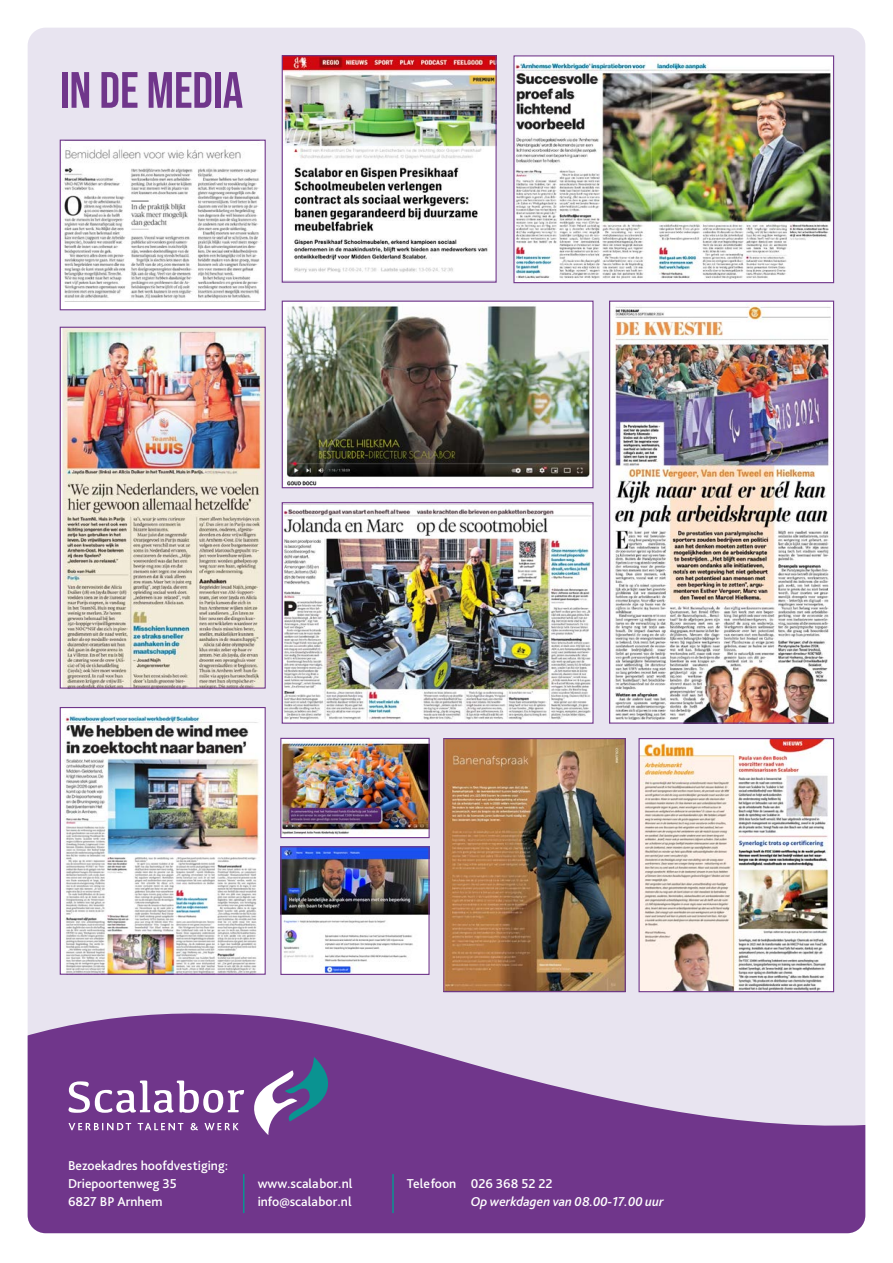
<style>
.page{position:relative;width:893px;height:1263px;background:#fff}
.page>*{position:absolute;margin:0;border:0;box-sizing:border-box;transform-origin:0 0}
.Kop_Paars{font:700 51px "Bebas Neue Pro";color:#70368b}
.t1{font:500 13.5px "Bliss Pro";color:#fff}
.t2{font:italic 500 13.5px/18px "Bliss Pro";color:#fff}
.s1{font-style:normal}
</style>
<div class="page">
<div style="left:28px;top:28px;width:837px;height:1205px;background:#e8e4f0;border-radius:18px"></div>
<svg style="left:28px;top:932px;width:837px;height:301px;fill:#70368b"></svg>
<svg style="left:68px;top:1057px;width:264px;height:78px;background:#80589c"></svg>
<hr style="left:243px;top:1174px;width:1px;height:39px;background:#0a9391">
<hr style="left:392px;top:1174px;width:2px;height:39px;background:#0a9391">
<div style="left:60px;top:140px;width:205px;height:170px;background:#fff"></div>
<img style="left:64px;top:149px;width:196px;height:150px">
<div style="left:60px;top:140px;width:206px;height:170px;border:1px solid #70368b"></div>
<img style="left:284px;top:505px;width:308px;height:217px">
<div style="left:282px;top:502px;width:312px;height:222px;border:1px solid #70368b"></div>
<img style="left:62px;top:329px;width:202px;height:358px">
<div style="left:60px;top:327px;width:206px;height:362px;border:1px solid #70368b"></div>
<div style="left:281px;top:738px;width:148px;height:100px;background:#fff"></div>
<img style="left:282px;top:742px;width:146px;height:92px">
<div style="left:280px;top:738px;width:150px;height:100px;border:1px solid #70368b"></div>
<img style="left:284px;top:57px;width:211px;height:223px">
<div style="left:282px;top:55px;width:215px;height:228px;border:1px solid #70368b"></div>
<img style="left:62px;top:709px;width:202px;height:264px">
<div style="left:60px;top:707px;width:206px;height:268px;border:1px solid #70368b"></div>
<img style="left:284px;top:303px;width:308px;height:183px">
<div style="left:282px;top:301px;width:312px;height:187px;border:1px solid #70368b"></div>
<img style="left:282px;top:848px;width:146px;height:125px">
<div style="left:280px;top:846px;width:150px;height:129px;border:1px solid #70368b"></div>
<img style="left:611px;top:303px;width:221px;height:419px">
<div style="left:609px;top:301px;width:225px;height:423px;border:1px solid #70368b"></div>
<img style="left:515px;top:57px;width:317px;height:224px">
<div style="left:513px;top:55px;width:321px;height:228px;border:1px solid #70368b"></div>
<img style="left:445px;top:740px;width:179px;height:250px">
<div style="left:443px;top:738px;width:183px;height:254px;border:1px solid #70368b"></div>
<img style="left:640px;top:740px;width:192px;height:250px">
<div style="left:638px;top:738px;width:196px;height:254px;border:1px solid #70368b"></div>
<p class="Kop_Paars" style="left:60px;top:61px;width:185px">IN DE MEDIA</p>
<p class="t1" style="left:68px;top:1157px;width:162px">Bezoekadres hoofdvestiging:</p>
<p class="t1" style="left:68px;top:1175px;width:110px">Driepoortenweg 35</p>
<p class="t1" style="left:68px;top:1193px;width:96px">6827 BP Arnhem</p>
<p class="t1" style="left:258px;top:1175px;width:96px">www.scalabor.nl</p>
<p class="t1" style="left:258px;top:1193px;width:95px">info@scalabor.nl</p>
<p class="t2" style="left:471px;top:1174px;width:194px;text-indent:-64px"><span class="s1">Telefoon 026 368 52 22<br></span>Op werkdagen van 08.00-17.00 uur</p>
</div>
